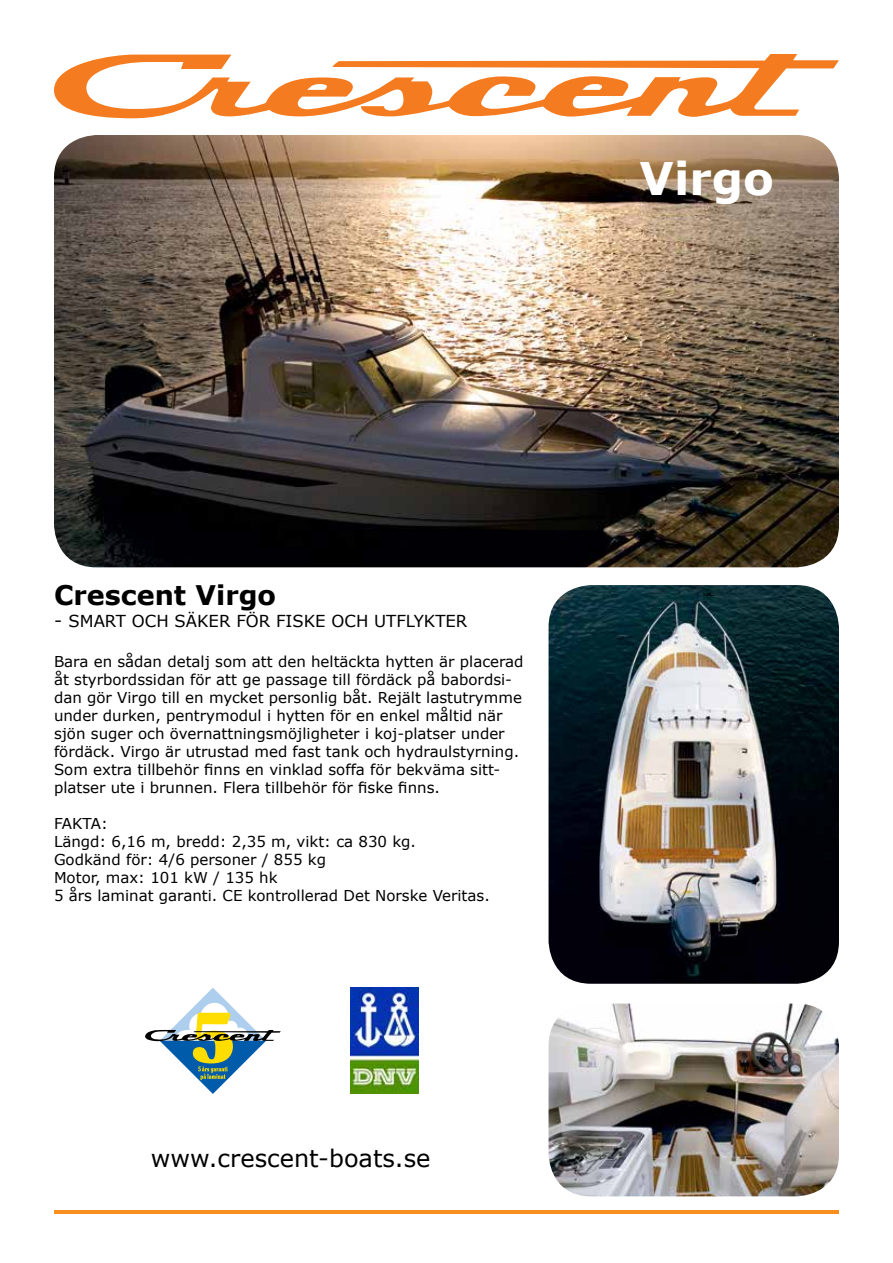
<style>
.page{position:relative;width:893px;height:1263px;background:#fff}
.page>*{position:absolute;margin:0;border:0;box-sizing:border-box;transform-origin:0 0}
.t1{font:700 45px "Verdana";color:#fff}
.t2{font:700 27px "Verdana";color:#000}
.t3{font:24px "Verdana";color:#000}
.t4{font:16.5px "Verdana";color:#000}
.t5{font:15px/18px "Verdana";color:#000}
.s1{font-size:18px}
</style>
<div class="page">
<img style="left:54px;top:135px;width:785px;height:432px">
<hr style="left:54px;top:1210px;width:785px;height:4px;background:#f78e1e">
<img style="left:351px;top:988px;width:68px;height:106px">
<svg style="left:145px;top:988px;width:136px;height:106px"></svg>
<img style="left:549px;top:585px;width:290px;height:399px">
<img style="left:549px;top:1003px;width:290px;height:193px">
<svg style="left:54px;top:54px;width:785px;height:64px"></svg>
<h1 class="t1" style="left:640px;top:146px;width:136px">Virgo</h1>
<h2 class="t2" style="left:54px;top:576px;width:224px">Crescent Virgo</h2>
<p class="t4" style="left:54px;top:610px;width:415px"><span class="s1">-</span> SMART OCH SÄKER FÖR FISKE OCH UTFLYKTER</p>
<p class="t5" style="left:54px;top:652px;width:471px">Bara en sådan detalj som att den heltäckta hytten är placerad åt styrbordssidan för att ge passage till fördäck på babordsi&shy;dan gör Virgo till en mycket personlig båt. Rejält lastutrymme under durken, pentrymodul i hytten för en enkel måltid när sjön suger och övernattningsmöjligheter i koj-platser under fördäck. Virgo är utrustad med fast tank och hydraulstyrning.<br>Som extra tillbehör finns en vinklad soffa för bekväma sitt&shy;platser ute i brunnen. Flera tillbehör för fiske finns.</p>
<p class="t5" style="left:54px;top:814px;width:437px">FAKTA:<br>Längd: 6,16 m, bredd: 2,35 m, vikt: ca 830 kg.<br>Godkänd för: 4/6 personer / 855 kg<br>Motor, max: 101 kW / 135 hk<br>5 års laminat garanti. CE kontrollerad Det Norske Veritas.</p>
<h3 class="t3" style="left:151px;top:1142px;width:281px">www.crescent-boats.se</h3>
</div>
